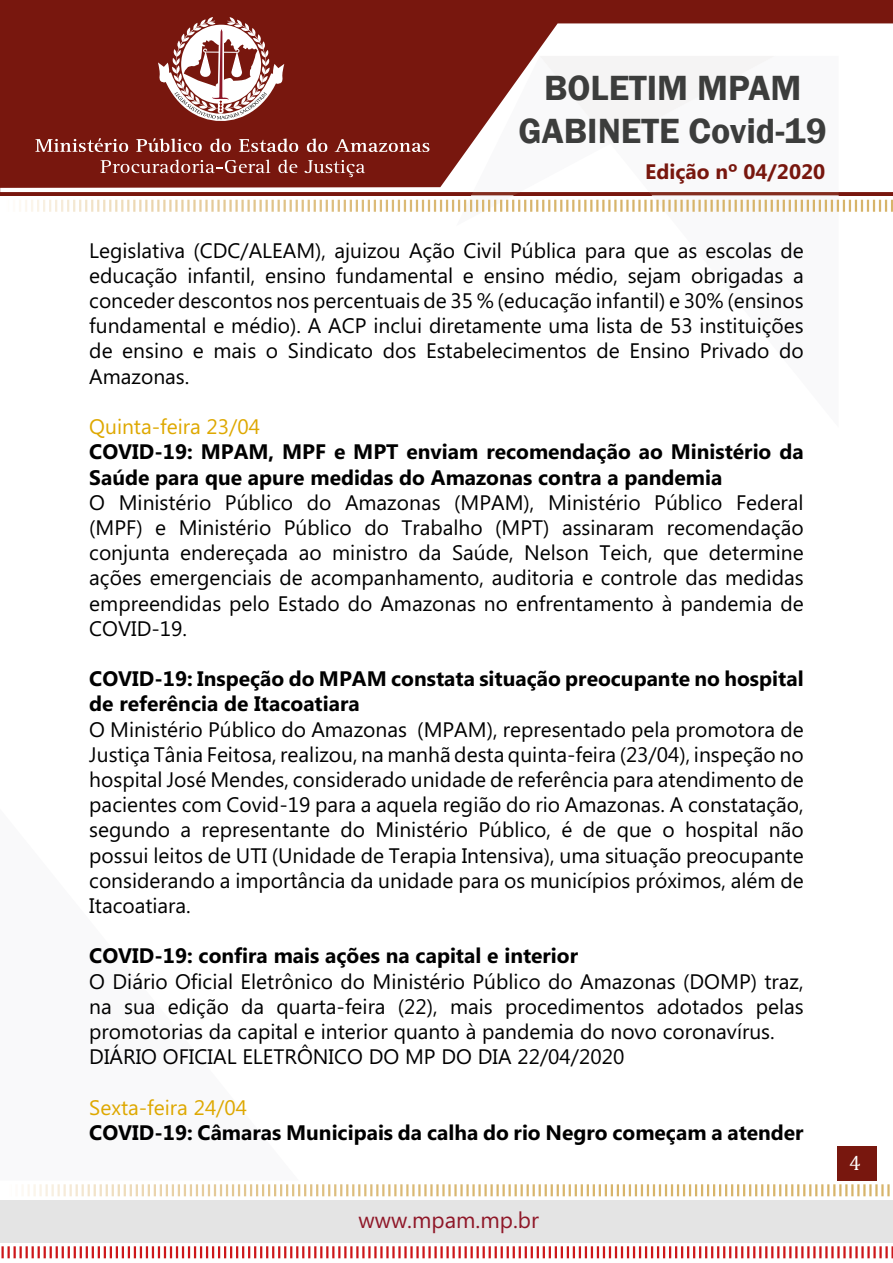
<style>
.page{position:relative;width:893px;height:1263px;background:#fff}
.page>*{position:absolute;margin:0;border:0;box-sizing:border-box;transform-origin:0 0}
.t1{font:600 36px/43.2px "Franklin Gothic";color:#3c3d3c;text-align:center}
.t2{font:22.5px "Microsoft Phags Pa";color:#8f1728}
.t3{font:21px/25.2px "Microsoft Phags Pa";color:#000;text-align:justify}
.t4{font:700 21px/25.2px "Microsoft Phags Pa";color:#000}
.t5{font:21px "Microsoft Phags Pa";color:#dea800}
.t6{font:700 21px "Microsoft Phags Pa";color:#78170e}
.t7{font:21px "Cambria";color:#fff}
</style>
<div class="page">
<div style="left:837px;top:1146px;width:40px;height:34px;background:#78170e"></div>
<div style="left:0;top:0;width:893px;height:195px;background:#78170e"></div>
<div style="left:1px;top:1200px;width:892px;height:43px;background:#e4e4e4"></div>
<svg style="left:2px;top:1246px;width:891px;height:12px"></svg>
<svg style="left:22px;top:1184px;width:868px;height:12px"></svg>
<svg style="left:1px;top:17px;width:892px;height:195px"></svg>
<h1 class="t1" style="left:519px;top:66px;width:310px">BOLETIM MPAM<br>GABINETE Covid-19</h1>
<p class="t6" style="left:645px;top:157px;width:181px">Edição nº 04/2020</p>
<p class="t3" style="left:89px;top:237px;width:716px">Legislativa (CDC/ALEAM), ajuizou Ação Civil Pública para que as escolas de educação infantil, ensino fundamental e ensino médio, sejam obrigadas a conceder descontos nos percentuais de 35 % (educação infantil) e 30% (ensinos fundamental e médio). A ACP inclui diretamente uma lista de 53 instituições de ensino e mais o Sindicato dos Estabelecimentos de Ensino Privado do Amazonas.</p>
<p class="t5" style="left:89px;top:412px;width:172px">Quinta-feira 23/04</p>
<p class="t4" style="left:89px;top:438px;width:716px">COVID-19: MPAM, MPF e MPT enviam recomendação ao Ministério da<br>Saúde para que apure medidas do Amazonas contra a pandemia</p>
<p class="t3" style="left:89px;top:489px;width:716px">O Ministério Público do Amazonas (MPAM), Ministério Público Federal (MPF) e Ministério Público do Trabalho (MPT) assinaram recomendação conjunta endereçada ao ministro da Saúde, Nelson Teich, que determine ações emergenciais de acompanhamento, auditoria e controle das medidas empreendidas pelo Estado do Amazonas no enfrentamento à pandemia de COVID-19.</p>
<p class="t4" style="left:89px;top:665px;width:716px">COVID-19: Inspeção do MPAM constata situação preocupante no hospital de referência de Itacoatiara</p>
<p class="t3" style="left:89px;top:715px;width:716px">O Ministério Público do Amazonas (MPAM), representado pela promotora de Justiça Tânia Feitosa, realizou, na manhã desta quinta-feira (23/04), inspeção no hospital José Mendes, considerado unidade de referência para atendimento de pacientes com Covid-19 para a aquela região do rio Amazonas. A constatação, segundo a representante do Ministério Público, é de que o hospital não possui leitos de UTI (Unidade de Terapia Intensiva), uma situação preocupante considerando a importância da unidade para os municípios próximos, além de Itacoatiara.</p>
<p class="t4" style="left:89px;top:942px;width:490px">COVID-19: confira mais ações na capital e interior</p>
<p class="t3" style="left:89px;top:967px;width:716px;text-align:left">O Diário Oficial Eletrônico do Ministério Público do Amazonas (DOMP) traz, na sua edição da quarta-feira (22), mais procedimentos adotados pelas promotorias da capital e interior quanto à pandemia do novo coronavírus.<br>DIÁRIO OFICIAL ELETRÔNICO DO MP DO DIA 22/04/2020</p>
<p class="t5" style="left:89px;top:1093px;width:159px">Sexta-feira 24/04</p>
<p class="t4" style="left:89px;top:1118px;width:716px">COVID-19: Câmaras Municipais da calha do rio Negro começam a atender</p>
<p class="t2" style="left:358px;top:1204px;width:182px">www.mpam.mp.br</p>
<p class="t7" style="left:849px;top:1151px;width:13px">4</p>
</div>
